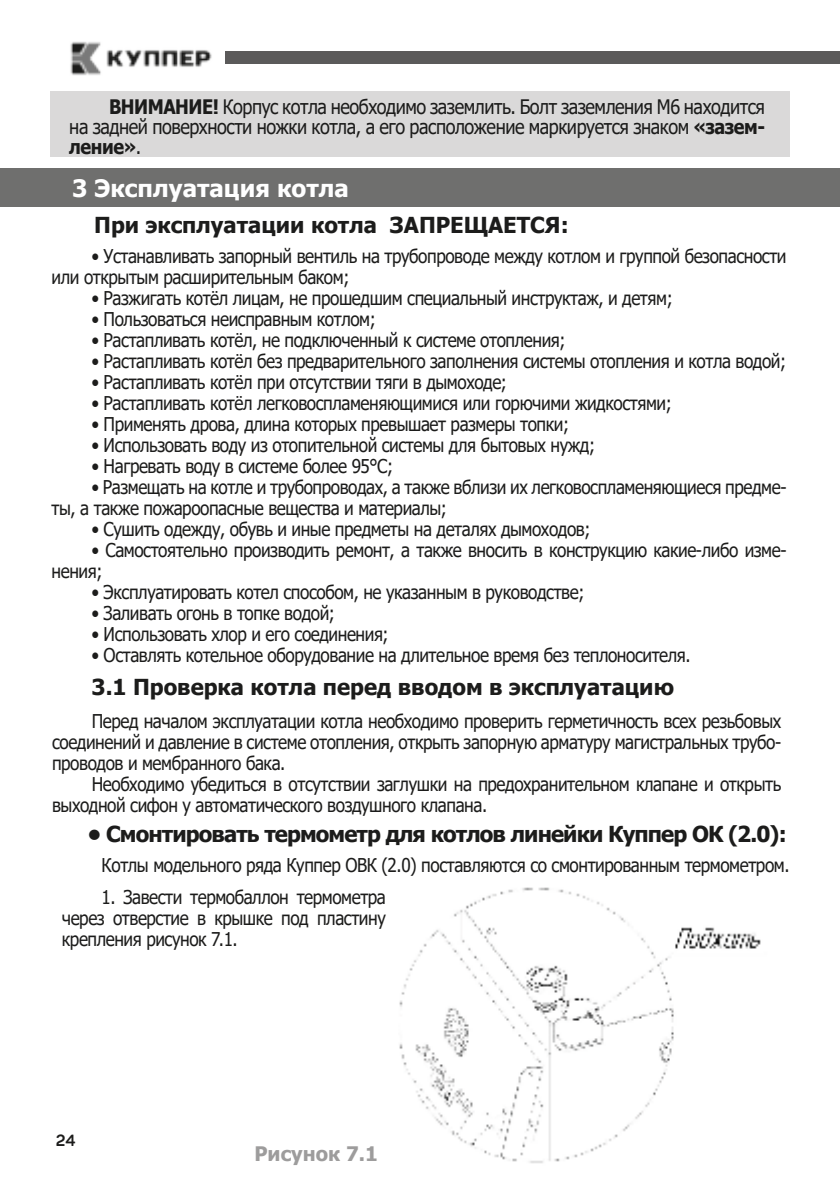
<style>
.page{position:relative;width:840px;height:1191px;background:#fff}
.page>*{position:absolute;margin:0;border:0;box-sizing:border-box;transform-origin:0 0}
.t1{font:700 24px "Tahoma";color:#fff}
.t2{font:700 22px "Tahoma";color:#1c1c1b}
.t3{font:700 22px "Tahoma";letter-spacing:-.04em;color:#1c1c1b}
.t4{font:20px/20px "Tahoma";letter-spacing:-.025em;color:#1c1c1b;text-align:justify;scale:.9 1}
.t5{font:700 20px "Tahoma";color:#9d9c9c}
.t6{font:19px/21px "Tahoma";letter-spacing:-.025em;color:#1c1c1b;scale:.9 1}
.t7{font:700 16px "Panton";color:#1c1c1b}
.s1{font-weight:700}
</style>
<div class="page">
<img style="left:70px;top:41px;width:142px;height:35px">
<div style="left:225px;top:51px;width:614px;height:12px;background:#5b5a5a"></div>
<div style="left:50px;top:92px;width:739px;height:65px;background:#dad9d9"></div>
<div style="left:0;top:168px;width:839px;height:39px;background:#6f6f6e"></div>
<img style="left:399px;top:887px;width:362px;height:276px">
<p class="t4" style="left:69px;top:98px;width:774px;text-indent:40px"><span class="s1">ВНИМАНИЕ!</span> Корпус котла необходимо заземлить. Болт заземления М6 находится на задней поверхности ножки котла, а его расположение маркируется знаком <span class="s1">«зазем&shy;ление»</span>.</p>
<p class="t1" style="left:72px;top:171px;width:278px">3 Эксплуатация котла</p>
<p class="t2" style="left:94px;top:209px;width:475px">При эксплуатации котла ЗАПРЕЩАЕТСЯ:</p>
<p class="t6" style="left:52px;top:246px;width:817px;text-indent:40px">• Устанавливать запорный вентиль на трубопроводе между котлом и группой безопасности или открытым расширительным баком;</p>
<p class="t6" style="left:91px;top:288px;width:647px">• Разжигать котёл лицам, не прошедшим специальный инструктаж, и детям;</p>
<p class="t6" style="left:91px;top:309px;width:317px">• Пользоваться неисправным котлом;</p>
<p class="t6" style="left:91px;top:330px;width:528px">• Растапливать котёл, не подключенный к системе отопления;</p>
<p class="t6" style="left:91px;top:351px;width:773px">• Растапливать котёл без предварительного заполнения системы отопления и котла водой;</p>
<p class="t6" style="left:91px;top:372px;width:463px">• Растапливать котёл при отсутствии тяги в дымоходе;</p>
<p class="t6" style="left:91px;top:393px;width:646px">• Растапливать котёл легковоспламеняющимися или горючими жидкостями;</p>
<p class="t6" style="left:91px;top:414px;width:532px">• Применять дрова, длина которых превышает размеры топки;</p>
<p class="t6" style="left:91px;top:435px;width:561px">• Использовать воду из отопительной системы для бытовых нужд;</p>
<p class="t6" style="left:91px;top:456px;width:336px">• Нагревать воду в системе более 95°С;</p>
<p class="t6" style="left:52px;top:477px;width:817px;text-indent:40px">• Размещать на котле и трубопроводах, а также вблизи их легковоспламеняющиеся предме&shy;ты, а также пожароопасные вещества и материалы;</p>
<p class="t6" style="left:91px;top:519px;width:555px">• Сушить одежду, обувь и иные предметы на деталях дымоходов;</p>
<p class="t6" style="left:52px;top:540px;width:817px;text-indent:40px">• Самостоятельно производить ремонт, а также вносить в конструкцию какие-либо изме&shy;нения;</p>
<p class="t6" style="left:91px;top:582px;width:549px">• Эксплуатировать котел способом, не указанным в руководстве;</p>
<p class="t6" style="left:91px;top:603px;width:272px">• Заливать огонь в топке водой;</p>
<p class="t6" style="left:91px;top:624px;width:332px">• Использовать хлор и его соединения;</p>
<p class="t6" style="left:91px;top:645px;width:667px">• Оставлять котельное оборудование на длительное время без теплоносителя.</p>
<p class="t2" style="left:92px;top:671px;width:583px">3.1 Проверка котла перед вводом в эксплуатацию</p>
<p class="t6" style="left:52px;top:712px;width:811px;text-align:justify;text-indent:40px">Перед началом эксплуатации котла необходимо проверить герметичность всех резьбовых соединений и давление в системе отопления, открыть запорную арматуру магистральных трубо&shy;проводов и мембранного бака.</p>
<p class="t6" style="left:52px;top:775px;width:811px;text-indent:40px">Необходимо убедиться в отсутствии заглушки на предохранительном клапане и открыть выходной сифон у автоматического воздушного клапана.</p>
<p class="t3" style="left:87px;top:819px;width:700px">• Смонтировать термометр для котлов линейки Куппер ОК (2.0):</p>
<p class="t6" style="left:101px;top:855px;width:765px">Котлы модельного ряда Куппер ОВК (2.0) поставляются со смонтированным термометром.</p>
<p class="t6" style="left:62px;top:888px;width:361px;text-align:justify;text-indent:40px">1. Завести термобаллон термометра через отверстие в крышке под пластину крепления рисунок 7.1.</p>
<p class="t7" style="left:56px;top:1133px;width:21px">24</p>
<p class="t5" style="left:254px;top:1139px;width:125px">Рисунок 7.1</p>
</div>
